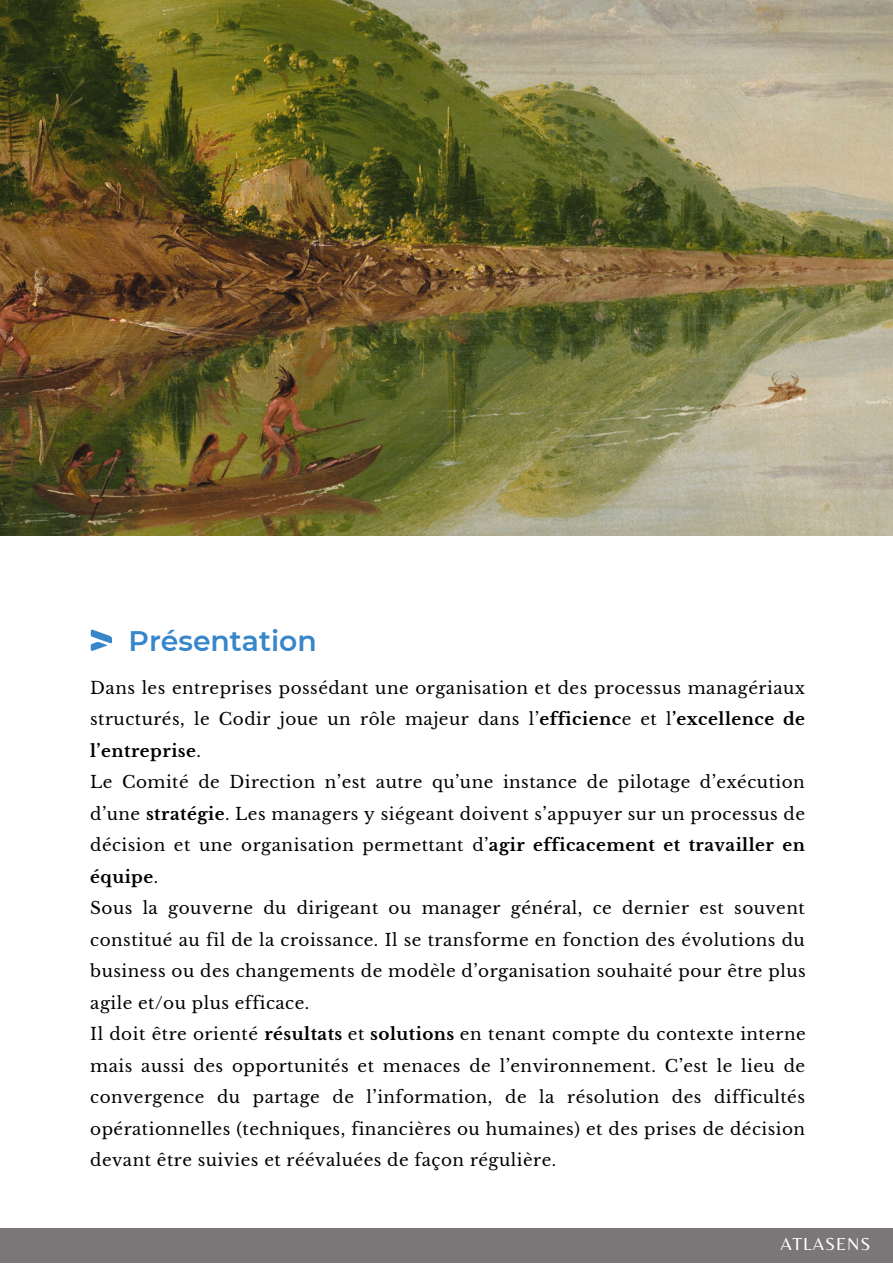
<style>
.page{position:relative;width:893px;height:1264px;background:#fff}
.page>*{position:absolute;margin:0;border:0;box-sizing:border-box;transform-origin:0 0}
.t1{font:600 28.2px "Montserrat";color:#3786ca}
.t2{font:18px "Belleza";letter-spacing:.05em;color:#fff}
.t3{font:16.8px/31.5px "Libre Baskerville";letter-spacing:.03em;color:#000}
.s1{font-weight:700}
</style>
<div class="page">
<svg style="left:91px;top:629px;width:21px;height:22px"></svg>
<div style="left:0;top:1227px;width:892px;height:35px;background:#7b7778"></div>
<img style="left:0;top:0;width:892px;height:535px">
<h1 class="t1" style="left:128px;top:623px;width:190px">Présentation</h1>
<p class="t3" style="left:90px;top:672px;width:717px">Dans les entreprises possédant une organisation et des processus managériaux structurés, le Codir joue un rôle majeur dans l’<span class="s1">efficienc</span>e et l<span class="s1">’excellence de l’entreprise</span>.<br>Le Comité de Direction n’est autre qu’une instance de pilotage d’exécution d’une <span class="s1">stratégie</span>. Les managers y siégeant doivent s’appuyer sur un processus de décision et une organisation permettant d’<span class="s1">agir efficacement et travailler en équipe</span>.<br>Sous la gouverne du dirigeant ou manager général, ce dernier est souvent constitué au fil de la croissance. Il se transforme en fonction des évolutions du business ou des changements de modèle d’organisation souhaité pour être plus agile et/ou plus efficace.<br>Il doit être orienté <span class="s1">résultats</span> et <span class="s1">solutions</span> en tenant compte du contexte interne mais aussi des opportunités et menaces de l’environnement. C’est le lieu de convergence du partage de l’information, de la résolution des difficultés opérationnelles (techniques, financières ou humaines) et des prises de décision devant être suivies et réévaluées de façon régulière.</p>
<p class="t2" style="left:780px;top:1233px;width:91px">ATLASENS</p>
</div>
